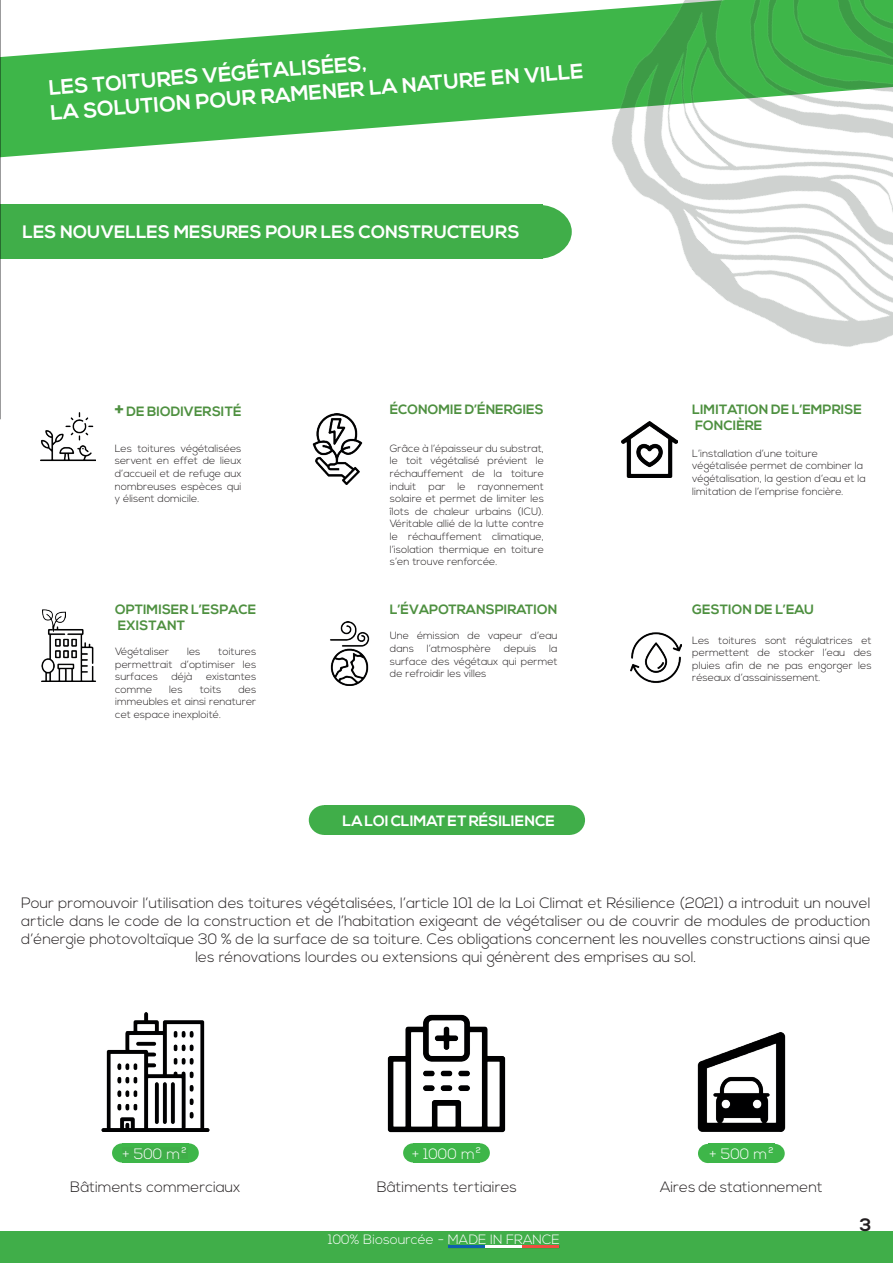
<style>
.page{position:relative;width:893px;height:1263px;background:#fff}
.page>*{position:absolute;margin:0;border:0;box-sizing:border-box;transform-origin:0 0}
.t1{font:700 21px/24.3px "Nexa";color:#fff}
.t2{font:700 18px "Nexa";color:#fff}
.t3{font:700 18px "Nexa";color:#231f20}
.t4{font:300 15px/18px "Nexa";color:#231f20;text-align:center}
.t5{font:700 15px "Nexa";color:#fff}
.t6{font:300 15px "Nexa";color:#fff}
.t7{font:700 13.5px/16.2px "Nexa";color:#4e9040}
.t8{font:300 13.5px "Nexa";color:#fff}
.t9{font:300 10.5px/12.6px "Nexa";color:#231f20;text-align:justify}
.s1{font-size:19.5px}
</style>
<div class="page">
<svg style="left:1px;top:14px;width:543px;height:143px;fill:#3eb649"></svg>
<div style="left:554px;top:805px;width:31px;height:30px;background:#40ae49;border-radius:50%"></div>
<div style="left:309px;top:805px;width:31px;height:30px;background:#40ae49;border-radius:50%"></div>
<div style="left:0;top:205px;width:543px;height:54px;background:#40ae49"></div>
<div style="left:504px;top:205px;width:68px;height:54px;background:#40ae49;border-radius:50%"></div>
<div style="left:324px;top:805px;width:245px;height:30px;background:#40ae49"></div>
<img style="left:0;top:0;width:1px;height:419px">
<img style="left:626px;top:464px;width:47px;height:14px">
<img style="left:40px;top:412px;width:56px;height:50px">
<img style="left:313px;top:414px;width:49px;height:70px">
<img style="left:330px;top:622px;width:40px;height:64px">
<img style="left:41px;top:629px;width:55px;height:53px">
<img style="left:42px;top:609px;width:23px;height:23px">
<img style="left:630px;top:632px;width:52px;height:51px">
<img style="left:697px;top:1033px;width:89px;height:98px">
<img style="left:101px;top:1013px;width:109px;height:118px">
<img style="left:387px;top:1014px;width:119px;height:119px">
<div style="left:122px;top:1143px;width:67px;height:19px;background:#3eb649"></div>
<div style="left:112px;top:1143px;width:20px;height:19px;background:#3eb649;border-radius:50%"></div>
<div style="left:179px;top:1143px;width:20px;height:19px;background:#3eb649;border-radius:50%"></div>
<div style="left:708px;top:1144px;width:67px;height:19px;background:#3eb649"></div>
<div style="left:698px;top:1144px;width:20px;height:19px;background:#3eb649;border-radius:50%"></div>
<div style="left:764px;top:1144px;width:21px;height:19px;background:#3eb649;border-radius:50%"></div>
<div style="left:122px;top:1147px;width:65px;height:11px;background:#40ae49"></div>
<div style="left:413px;top:1143px;width:67px;height:19px;background:#3eb649"></div>
<div style="left:403px;top:1143px;width:20px;height:19px;background:#3eb649;border-radius:50%"></div>
<div style="left:470px;top:1143px;width:20px;height:19px;background:#3eb649;border-radius:50%"></div>
<img style="left:544px;top:0;width:349px;height:464px">
<div style="left:0;top:1231px;width:893px;height:32px;background:#40ae49"></div>
<hr style="left:448px;top:1245px;width:37px;height:3px;background:#0f60ae">
<hr style="left:485px;top:1245px;width:37px;height:3px;background:#fff">
<hr style="left:522px;top:1245px;width:37px;height:3px;background:#ef4e41">
<h1 class="t1" style="left:48px;top:75px;width:536px;rotate:-4deg">LES TOITURES VÉGÉTALISÉES,<br>LA SOLUTION POUR RAMENER LA NATURE EN VILLE</h1>
<h2 class="t2" style="left:22px;top:221px;width:499px">LES NOUVELLES MESURES POUR LES CONSTRUCTEURS</h2>
<p class="t7" style="left:390px;top:401px;width:155px">ÉCONOMIE D’ÉNERGIES</p>
<p class="t7" style="left:115px;top:404px;width:128px"><span class="s1">+</span> DE BIODIVERSITÉ</p>
<p class="t9" style="left:115px;top:442px;width:128px">Les toitures végétalisées servent en effet de lieux d’accueil et de refuge aux nombreuses espèces qui y élisent domicile.</p>
<p class="t9" style="left:390px;top:442px;width:156px">Grâce à l’épaisseur du substrat, le toit végétalisé prévient le réchauffement de la toiture induit par le rayonnement solaire et permet de limiter les îlots de chaleur urbains (ICU).<br>Véritable allié de la lutte contre le réchauffement climatique, l’isolation thermique en toiture s’en trouve renforcée.</p>
<p class="t7" style="left:692px;top:401px;width:171px">LIMITATION DE L’EMPRISE<br>FONCIÈRE</p>
<p class="t9" style="left:692px;top:447px;width:175px;text-align:left">L’installation d’une toiture végétalisée permet de combiner la végétalisation, la gestion d’eau et la limitation de l’emprise foncière.</p>
<p class="t7" style="left:115px;top:601px;width:142px">OPTIMISER L’ESPACE<br>EXISTANT</p>
<p class="t7" style="left:390px;top:601px;width:169px">L’ÉVAPOTRANSPIRATION</p>
<p class="t7" style="left:692px;top:601px;width:123px">GESTION DE L’EAU</p>
<p class="t9" style="left:115px;top:645px;width:56px">Végétaliser</p>
<p class="t9" style="left:187px;top:645px;width:15px">les</p>
<p class="t9" style="left:390px;top:630px;width:169px">Une émission de vapeur d’eau dans l’atmosphère depuis la surface des végétaux qui permet de refroidir les villes</p>
<p class="t9" style="left:692px;top:634px;width:181px">Les toitures sont régulatrices et permettent de stocker l’eau des pluies afin de ne pas engorger les réseaux d’assainissement.</p>
<p class="t9" style="left:115px;top:645px;width:143px;text-indent:103px">toitures permettrait d’optimiser les surfaces</p>
<p class="t9" style="left:171px;top:671px;width:23px">déjà</p>
<p class="t9" style="left:206px;top:671px;width:52px">existantes</p>
<p class="t9" style="left:115px;top:683px;width:39px">comme</p>
<p class="t9" style="left:169px;top:683px;width:15px">les</p>
<p class="t9" style="left:200px;top:683px;width:23px">toits</p>
<p class="t9" style="left:115px;top:683px;width:143px;text-indent:123px">des immeubles et ainsi renaturer cet espace inexploité.</p>
<h3 class="t5" style="left:343px;top:812px;width:214px">LA LOI CLIMAT ET RÉSILIENCE</h3>
<p class="t4" style="left:21px;top:894px;width:851px">Pour promouvoir l’utilisation des toitures végétalisées, l’article 101 de la Loi Climat et Résilience (2021) a introduit un nouvel article dans le code de la construction et de l’habitation exigeant de végétaliser ou de couvrir de modules de production d’énergie photovoltaïque 30 % de la surface de sa toiture. Ces obligations concernent les nouvelles constructions ainsi que les rénovations lourdes ou extensions qui génèrent des emprises au sol.</p>
<h3 class="t6" style="left:122px;top:1145px;width:67px">+ 500 m²</h3>
<h3 class="t6" style="left:412px;top:1145px;width:72px">+ 1000 m²</h3>
<h3 class="t6" style="left:709px;top:1145px;width:67px">+ 500 m²</h3>
<h3 class="t4" style="left:70px;top:1178px;width:172px">Bâtiments commerciaux</h3>
<h3 class="t4" style="left:377px;top:1178px;width:142px">Bâtiments tertiaires</h3>
<h3 class="t4" style="left:660px;top:1178px;width:164px">Aires de stationnement</h3>
<p class="t8" style="left:328px;top:1231px;width:233px">100% Biosourcée - MADE IN FRANCE</p>
<h2 class="t3" style="left:860px;top:1214px;width:13px">3</h2>
</div>
